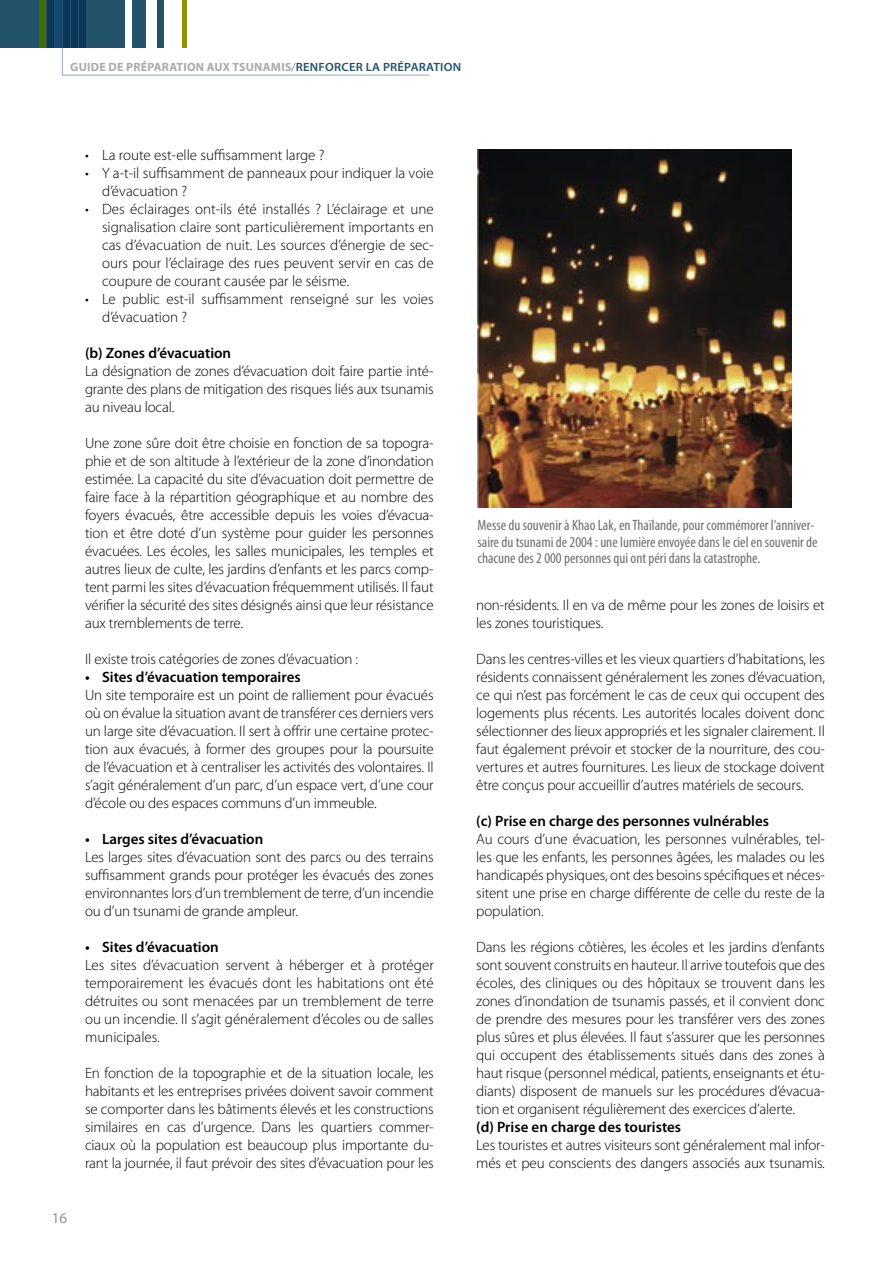
<style>
.page{position:relative;width:893px;height:1263px;background:#fff}
.page>*{position:absolute;margin:0;border:0;box-sizing:border-box;transform-origin:0 0}
.t1{font:300 15px/18px "Myriad Pro";letter-spacing:-.01em;color:#000;text-align:justify}
.t2{font:condensed 15px/16.5px "Myriad Pro";color:#6f6f6f}
.t3{font:600 15px "Myriad Pro";color:#000}
.t4{font:15px "Myriad Pro";color:#939393}
.t5{font:700 12px "Myriad Pro";letter-spacing:.02em;color:#aaa}
.s1{font-weight:300;color:#23536b}
.s2{font-weight:600;color:#23536b}
</style>
<div class="page">
<img style="left:477px;top:150px;width:315px;height:357px">
<svg style="left:61px;top:47px;width:369px;height:29px"></svg>
<div style="left:0;top:0;width:125px;height:48px;background:#23536b"></div>
<div style="left:133px;top:0;width:13px;height:48px;background:#23536b"></div>
<div style="left:157px;top:0;width:7px;height:48px;background:#23536b"></div>
<hr style="left:183px;top:0;width:4px;height:48px;background:#939104">
<div style="left:39px;top:0;width:7px;height:48px;background:#456b03"></div>
<div style="left:47px;top:0;width:7px;height:48px;background:#093659"></div>
<div style="left:55px;top:0;width:6px;height:48px;background:#134670"></div>
<div style="left:63px;top:0;width:6px;height:48px;background:#093659"></div>
<div style="left:71px;top:0;width:6px;height:48px;background:#093659"></div>
<div style="left:79px;top:0;width:6px;height:48px;background:#093659"></div>
<p class="t5" style="left:70px;top:61px;width:392px">GUIDE DE PRÉPARATION AUX TSUNAMIS<span class="s1">/</span><span class="s2">RENFORCER LA PRÉPARATION</span></p>
<p class="t4" style="left:52px;top:1210px;width:17px">16</p>
<p class="t1" style="left:85px;top:146px;width:241px">• La route est-elle suffisamment large ?</p>
<p class="t1" style="left:102px;top:164px;width:333px;text-indent:-17px">• Y a-t-il suffisamment de panneaux pour indiquer la voie d’évacuation ?</p>
<p class="t1" style="left:102px;top:200px;width:333px;text-indent:-17px">• Des éclairages ont-ils été installés ? L’éclairage et une signalisation claire sont particulièrement importants en cas d’évacuation de nuit. Les sources d’énergie de sec&shy;ours pour l’éclairage des rues peuvent servir en cas de coupure de courant causée par le séisme.</p>
<p class="t1" style="left:102px;top:290px;width:333px;text-indent:-17px">• Le public est-il suffisamment renseigné sur les voies d’évacuation ?</p>
<p class="t3" style="left:85px;top:345px;width:148px">(b) Zones d’évacuation</p>
<p class="t1" style="left:85px;top:362px;width:350px">La désignation de zones d’évacuation doit faire partie inté&shy;grante des plans de mitigation des risques liés aux tsunamis au niveau local.</p>
<p class="t1" style="left:85px;top:434px;width:350px">Une zone sûre doit être choisie en fonction de sa topogra&shy;phie et de son altitude à l’extérieur de la zone d’inondation estimée. La capacité du site d’évacuation doit permettre de faire face à la répartition géographique et au nombre des foyers évacués, être accessible depuis les voies d’évacua&shy;tion et être doté d’un système pour guider les personnes évacuées. Les écoles, les salles municipales, les temples et autres lieux de culte, les jardins d’enfants et les parcs comp&shy;tent parmi les sites d’évacuation fréquemment utilisés. Il faut vérifier la sécurité des sites désignés ainsi que leur résistance aux tremblements de terre.</p>
<p class="t1" style="left:85px;top:650px;width:274px">Il existe trois catégories de zones d’évacuation :</p>
<p class="t3" style="left:85px;top:669px;width:217px">• Sites d’évacuation temporaires</p>
<p class="t1" style="left:85px;top:686px;width:350px">Un site temporaire est un point de ralliement pour évacués où on évalue la situation avant de transférer ces derniers vers un large site d’évacuation. Il sert à offrir une certaine protec&shy;tion aux évacués, à former des groupes pour la poursuite de l’évacuation et à centraliser les activités des volontaires. Il s’agit généralement d’un parc, d’un espace vert, d’une cour d’école ou des espaces communs d’un immeuble.</p>
<p class="t3" style="left:85px;top:831px;width:180px">• Larges sites d’évacuation</p>
<p class="t1" style="left:85px;top:848px;width:350px">Les larges sites d’évacuation sont des parcs ou des terrains suffisamment grands pour protéger les évacués des zones environnantes lors d’un tremblement de terre, d’un incendie ou d’un tsunami de grande ampleur.</p>
<p class="t3" style="left:85px;top:939px;width:135px">• Sites d’évacuation</p>
<p class="t1" style="left:85px;top:956px;width:350px">Les sites d’évacuation servent à héberger et à protéger temporairement les évacués dont les habitations ont été détruites ou sont menacées par un tremblement de terre ou un incendie. Il s’agit généralement d’écoles ou de salles municipales.</p>
<p class="t1" style="left:85px;top:1064px;width:350px">En fonction de la topographie et de la situation locale, les habitants et les entreprises privées doivent savoir comment se comporter dans les bâtiments élevés et les constructions similaires en cas d’urgence. Dans les quartiers commer&shy;ciaux où la population est beaucoup plus importante du&shy;rant la journée, il faut prévoir des sites d’évacuation pour les</p>
<p class="t2" style="left:478px;top:517px;width:342px">Messe du souvenir à Khao Lak, en Thaïlande, pour commémorer l’anniver&shy;saire du tsunami de 2004 : une lumière envoyée dans le ciel en souvenir de chacune des 2 000 personnes qui ont péri dans la catastrophe.</p>
<p class="t1" style="left:476px;top:596px;width:350px">non-résidents. Il en va de même pour les zones de loisirs et les zones touristiques.</p>
<p class="t1" style="left:476px;top:650px;width:350px">Dans les centres-villes et les vieux quartiers d’habitations, les résidents connaissent généralement les zones d’évacuation, ce qui n’est pas forcément le cas de ceux qui occupent des logements plus récents. Les autorités locales doivent donc sélectionner des lieux appropriés et les signaler clairement. Il faut également prévoir et stocker de la nourriture, des cou&shy;vertures et autres fournitures. Les lieux de stockage doivent être conçus pour accueillir d’autres matériels de secours.</p>
<p class="t3" style="left:476px;top:813px;width:294px">(c) Prise en charge des personnes vulnérables</p>
<p class="t1" style="left:476px;top:830px;width:350px">Au cours d’une évacuation, les personnes vulnérables, tel&shy;les que les enfants, les personnes âgées, les malades ou les handicapés physiques, ont des besoins spécifiques et néces&shy;sitent une prise en charge différente de celle du reste de la population.</p>
<p class="t1" style="left:476px;top:938px;width:350px">Dans les régions côtières, les écoles et les jardins d’enfants sont souvent construits en hauteur. Il arrive toutefois que des écoles, des cliniques ou des hôpitaux se trouvent dans les zones d’inondation de tsunamis passés, et il convient donc de prendre des mesures pour les transférer vers des zones plus sûres et plus élevées. Il faut s’assurer que les personnes qui occupent des établissements situés dans des zones à haut risque (personnel médical, patients, enseignants et étu&shy;diants) disposent de manuels sur les procédures d’évacua&shy;tion et organisent régulièrement des exercices d’alerte.</p>
<p class="t3" style="left:476px;top:1119px;width:206px">(d) Prise en charge des touristes</p>
<p class="t1" style="left:476px;top:1136px;width:350px">Les touristes et autres visiteurs sont généralement mal infor&shy;més et peu conscients des dangers associés aux tsunamis.</p>
</div>
